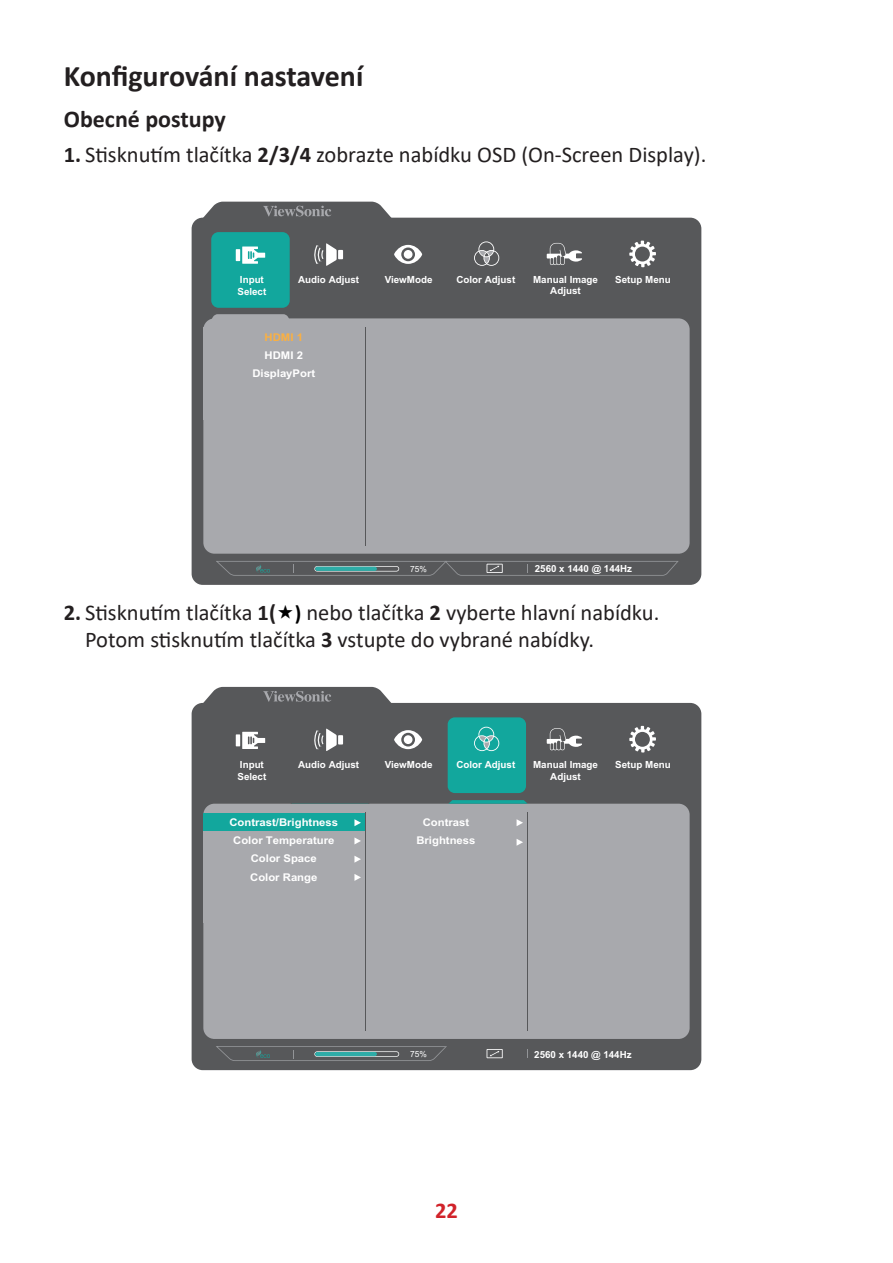
<style>
.page{position:relative;width:893px;height:1263px;background:#fff}
.page>*{position:absolute;margin:0;border:0;box-sizing:border-box;transform-origin:0 0}
.t1{font:700 30px "Calibri";color:#231f20}
.t2{font:700 24px "Calibri";color:#231f20}
.t3{font:22.5px/27px "Calibri";color:#231f20}
.t4{font:700 22.5px "Calibri";color:#d1232a}
.t5{font:700 10.65px/18.3px "Arial";color:#fff;text-align:center;scale:1.06 1}
.t6{font:700 10.65px "Arial";color:#fbb041;scale:1.06 1}
.t7{font:700 9.75px/11.7px "Arial";color:#fff}
.t8{font:8.4px "Arial";color:#fff}
.s1{font-weight:700}
.s2{font-weight:700;font-size:21px;color:#000}
</style>
<div class="page">
<div style="left:192px;top:218px;width:509px;height:367px;background:#57585a;border-radius:11px"></div>
<svg style="left:212px;top:314px;width:77px;height:4px"></svg>
<div style="left:203px;top:318px;width:487px;height:236px;background:#a8a9ad;border-radius:11px"></div>
<div style="left:211px;top:232px;width:79px;height:76px;background:#12a79d;border-radius:7px"></div>
<hr style="left:365px;top:327px;width:1px;height:219px;background:#57585a">
<svg style="left:216px;top:561px;width:463px;height:15px"></svg>
<svg style="left:198px;top:202px;width:198px;height:17px"></svg>
<svg style="left:629px;top:241px;width:27px;height:26px"></svg>
<svg style="left:394px;top:245px;width:28px;height:19px"></svg>
<div style="left:404px;top:250px;width:8px;height:9px;background:#fff;border-radius:50%"></div>
<svg style="left:547px;top:243px;width:35px;height:22px"></svg>
<hr style="left:236px;top:249px;width:4px;height:12px;background:#fff">
<svg style="left:242px;top:246px;width:23px;height:18px"></svg>
<div style="left:338px;top:250px;width:5px;height:9px;background:#fff"></div>
<svg style="left:314px;top:243px;width:23px;height:23px"></svg>
<svg style="left:474px;top:241px;width:25px;height:25px"></svg>
<div style="left:192px;top:703px;width:509px;height:367px;background:#57585a;border-radius:11px"></div>
<div style="left:203px;top:804px;width:487px;height:235px;background:#a8a9ad;border-radius:11px"></div>
<div style="left:448px;top:717px;width:78px;height:76px;background:#12a79d;border-radius:7px"></div>
<svg style="left:354px;top:874px;width:7px;height:7px"></svg>
<div style="left:203px;top:814px;width:162px;height:18px;background:#12a79d"></div>
<svg style="left:354px;top:819px;width:7px;height:7px"></svg>
<svg style="left:517px;top:819px;width:6px;height:7px"></svg>
<hr style="left:527px;top:812px;width:1px;height:219px;background:#57585a">
<hr style="left:365px;top:812px;width:1px;height:219px;background:#57585a">
<svg style="left:487px;top:1049px;width:16px;height:9px"></svg>
<svg style="left:216px;top:1046px;width:231px;height:15px"></svg>
<svg style="left:198px;top:687px;width:198px;height:17px"></svg>
<svg style="left:290px;top:803px;width:80px;height:1px"></svg>
<svg style="left:448px;top:800px;width:80px;height:4px"></svg>
<svg style="left:517px;top:839px;width:6px;height:7px"></svg>
<svg style="left:629px;top:726px;width:27px;height:26px"></svg>
<svg style="left:394px;top:730px;width:28px;height:19px"></svg>
<div style="left:404px;top:735px;width:8px;height:9px;background:#fff;border-radius:50%"></div>
<svg style="left:547px;top:728px;width:35px;height:22px"></svg>
<hr style="left:236px;top:734px;width:4px;height:12px;background:#fff">
<svg style="left:242px;top:732px;width:23px;height:17px"></svg>
<div style="left:338px;top:735px;width:5px;height:9px;background:#fff"></div>
<svg style="left:314px;top:728px;width:23px;height:23px"></svg>
<svg style="left:474px;top:727px;width:25px;height:24px"></svg>
<svg style="left:354px;top:856px;width:7px;height:7px"></svg>
<svg style="left:354px;top:837px;width:7px;height:7px"></svg>
<h1 class="t1" style="left:64px;top:55px;width:301px">Konfigurování nastavení</h1>
<p class="t2" style="left:64px;top:102px;width:164px">Obecné postupy</p>
<p class="t3" style="left:64px;top:141px;width:644px"><span class="s1">1.</span> Stisknutím tlačítka <span class="s1">2/3/4</span> zobrazte nabídku OSD (On-Screen Display).</p>
<p class="t7" style="left:237px;top:274px;width:30px">Input<br>Select</p>
<p class="t7" style="left:298px;top:274px;width:63px">Audio Adjust</p>
<p class="t6" style="left:265px;top:329px;width:38px">HDMI 1</p>
<p class="t5" style="left:252px;top:346px;width:61px">HDMI 2<br>DisplayPort</p>
<p class="t7" style="left:385px;top:274px;width:49px">ViewMode</p>
<p class="t7" style="left:456px;top:274px;width:60px">Color Adjust</p>
<p class="t7" style="left:533px;top:273px;width:66px">Manual Image</p>
<p class="t7" style="left:615px;top:274px;width:57px">Setup Menu</p>
<p class="t7" style="left:550px;top:285px;width:32px">Adjust</p>
<p class="t8" style="left:410px;top:563px;width:18px">75%</p>
<p class="t7" style="left:535px;top:562px;width:99px">2560 x 1440 @ 144Hz</p>
<p class="t3" style="left:85px;top:599px;width:576px;text-indent:-21px"><span class="s1">2.</span> Stisknutím tlačítka <span class="s1">1(</span> <span class="s2">)</span> nebo tlačítka <span class="s1">2</span> vyberte hlavní nabídku.<br>Potom stisknutím tlačítka <span class="s1">3</span> vstupte do vybrané nabídky.</p>
<p class="t7" style="left:385px;top:759px;width:49px">ViewMode</p>
<p class="t7" style="left:456px;top:759px;width:60px">Color Adjust</p>
<p class="t7" style="left:533px;top:759px;width:66px">Manual Image</p>
<p class="t7" style="left:615px;top:759px;width:57px">Setup Menu</p>
<p class="t7" style="left:550px;top:770px;width:32px">Adjust</p>
<p class="t7" style="left:237px;top:759px;width:30px">Input<br>Select</p>
<p class="t7" style="left:298px;top:759px;width:63px">Audio Adjust</p>
<p class="t5" style="left:229px;top:813px;width:104px">Contrast/Brightness<br>Color Temperature<br>Color Space<br>Color Range</p>
<p class="t5" style="left:416px;top:813px;width:57px">Contrast<br>Brightness</p>
<p class="t8" style="left:410px;top:1048px;width:18px">75%</p>
<p class="t7" style="left:534px;top:1048px;width:99px">2560 x 1440 @ 144Hz</p>
<p class="t4" style="left:435px;top:1194px;width:24px">22</p>
</div>
